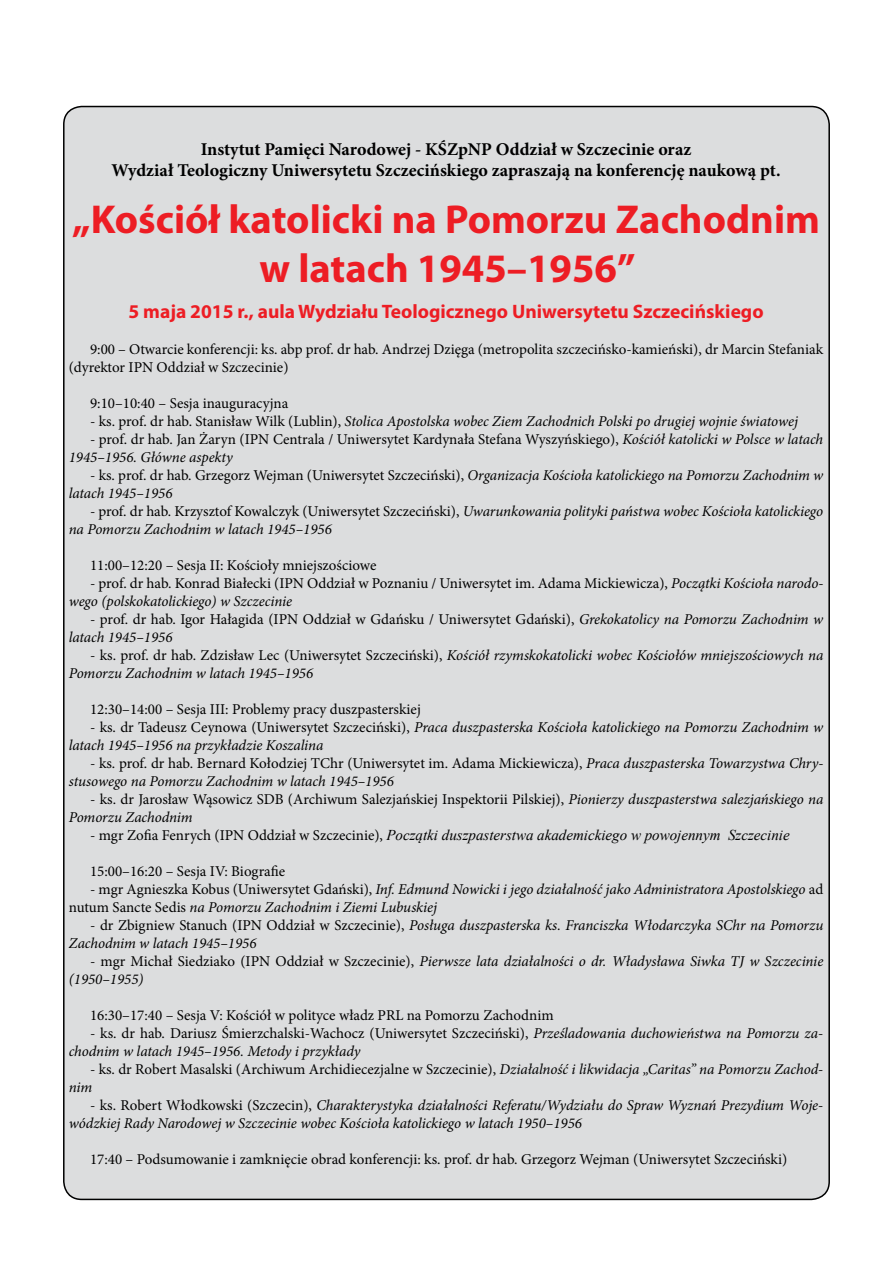
<style>
.page{position:relative;width:893px;height:1263px;background:#fff}
.page>*{position:absolute;margin:0;border:0;box-sizing:border-box;transform-origin:0 0}
.t1{font:700 40.5px/48.6px "Myriad Pro";color:#ed1d24;text-align:center}
.t2{font:700 19.5px "Myriad Pro";color:#ed1d24}
.t3{font:700 18px/21.6px "Minion Pro";color:#000;text-align:center}
.t4{font:italic 15px/18px "Minion Pro";letter-spacing:-.005em;color:#000}
.t5{font:15px/18px "Minion Pro";color:#000}
.t6{font:italic 15px "Times New Roman";color:#000}
.s1{font-style:normal}
.s2{font-style:italic}
.s3{font-family:"Minion Pro";font-style:normal}
</style>
<div class="page">
<div style="left:64px;top:107px;width:765px;height:1092px;background:#dcddde;border-radius:18px"></div>
<p class="t3" style="left:111px;top:138px;width:671px">Instytut Pamięci Narodowej - KŚZpNP Oddział w Szczecinie oraz<br>Wydział Teologiczny Uniwersytetu Szczecińskiego zapraszają na konferencję naukową pt.</p>
<h1 class="t1" style="left:72px;top:194px;width:749px">„Kościół katolicki na Pomorzu Zachodnim w latach 1945–1956”</h1>
<h2 class="t2" style="left:129px;top:299px;width:637px">5 maja 2015 r., aula Wydziału Teologicznego Uniwersytetu Szczecińskiego</h2>
<p class="t5" style="left:69px;top:340px;width:756px;text-indent:21px">9:00 – Otwarcie konferencji: ks. abp prof. dr hab. Andrzej Dzięga (metropolita szczecińsko-kamieński), dr Marcin Stefaniak (dyrektor IPN Oddział w Szczecinie)</p>
<p class="t5" style="left:90px;top:394px;width:200px">9:10–10:40 – Sesja inauguracyjna</p>
<p class="t4" style="left:90px;top:412px;width:709px"><span class="s1">- ks. prof. dr hab. Stanisław Wilk (Lublin),</span> Stolica Apostolska wobec Ziem Zachodnich Polski po drugiej wojnie światowej</p>
<p class="t5" style="left:69px;top:430px;width:756px;text-indent:21px">- prof. dr hab. Jan Żaryn (IPN Centrala / Uniwersytet Kardynała Stefana Wyszyńskiego), <span class="s2">Kościół katolicki w Polsce w latach<br>1945–1956. Główne aspekty</span></p>
<p class="t4" style="left:69px;top:466px;width:756px;text-indent:21px"><span class="s1">- ks. prof. dr hab. Grzegorz Wejman (Uniwersytet Szczeciński),</span> Organizacja Kościoła katolickiego na Pomorzu Zachodnim w latach 1945–1956</p>
<p class="t4" style="left:69px;top:502px;width:756px;text-indent:21px"><span class="s1">- prof. dr hab. Krzysztof Kowalczyk (Uniwersytet Szczeciński),</span> Uwarunkowania polityki państwa wobec Kościoła katolickiego na Pomorzu Zachodnim w latach 1945–1956</p>
<p class="t5" style="left:90px;top:556px;width:288px">11:00–12:20 – Sesja II: Kościoły mniejszościowe</p>
<p class="t5" style="left:69px;top:574px;width:756px;text-indent:21px">- prof. dr hab. Konrad Białecki (IPN Oddział w Poznaniu / Uniwersytet im. Adama Mickiewicza), <span class="s2">Początki Kościoła narodo&shy;wego (polskokatolickiego) w Szczecinie</span></p>
<p class="t5" style="left:69px;top:610px;width:756px;text-indent:21px">- prof. dr hab. Igor Hałagida (IPN Oddział w Gdańsku / Uniwersytet Gdański), <span class="s2">Grekokatolicy na Pomorzu Zachodnim w latach 1945–1956</span></p>
<p class="t4" style="left:69px;top:646px;width:756px;text-indent:21px"><span class="s1">- ks. prof. dr hab. Zdzisław Lec (Uniwersytet Szczeciński),</span> Kościół rzymskokatolicki wobec Kościołów mniejszościowych na<br>Pomorzu Zachodnim w latach 1945–1956</p>
<p class="t5" style="left:90px;top:700px;width:332px">12:30–14:00 – Sesja III: Problemy pracy duszpasterskiej</p>
<p class="t4" style="left:69px;top:718px;width:756px;text-indent:21px"><span class="s1">- ks. dr Tadeusz Ceynowa (Uniwersytet Szczeciński),</span> Praca duszpasterska Kościoła katolickiego na Pomorzu Zachodnim w latach 1945–1956 na przykładzie Koszalina</p>
<p class="t4" style="left:69px;top:754px;width:756px;text-indent:21px"><span class="s1">- ks. prof. dr hab. Bernard Kołodziej TChr (Uniwersytet im. Adama Mickiewicza),</span> Praca duszpasterska Towarzystwa Chry&shy;stusowego na Pomorzu Zachodnim w latach 1945–1956</p>
<p class="t5" style="left:69px;top:790px;width:756px;text-indent:21px">- ks. dr Jarosław Wąsowicz SDB (Archiwum Salezjańskiej Inspektorii Pilskiej), <span class="s2">Pionierzy duszpasterstwa salezjańskiego na<br>Pomorzu Zachodnim</span></p>
<p class="t6" style="left:90px;top:825px;width:701px"><span class="s3">- mgr Zofia Fenrych (IPN Oddział w Szczecinie),</span> Początki duszpasterstwa akademickiego w powojennym Szczecinie</p>
<p class="t5" style="left:90px;top:862px;width:197px">15:00–16:20 – Sesja IV: Biografie</p>
<p class="t4" style="left:69px;top:880px;width:756px;text-indent:21px"><span class="s1">- mgr Agnieszka Kobus (Uniwersytet Gdański),</span> Inf. Edmund Nowicki i jego działalność jako Administratora Apostolskiego <span class="s1">ad nutum Sancte Sedis</span> na Pomorzu Zachodnim i Ziemi Lubuskiej</p>
<p class="t4" style="left:69px;top:916px;width:756px;text-indent:21px"><span class="s1">- dr Zbigniew Stanuch (IPN Oddział w Szczecinie),</span> Posługa duszpasterska ks. Franciszka Włodarczyka SChr na Pomorzu<br>Zachodnim w latach 1945–1956</p>
<p class="t4" style="left:69px;top:952px;width:756px;text-indent:21px"><span class="s1">- mgr Michał Siedziako (IPN Oddział w Szczecinie),</span> Pierwsze lata działalności o dr. Władysława Siwka TJ w Szczecinie (1950–1955)</p>
<p class="t5" style="left:90px;top:1006px;width:465px">16:30–17:40 – Sesja V: Kościół w polityce władz PRL na Pomorzu Zachodnim</p>
<p class="t4" style="left:69px;top:1024px;width:756px;text-indent:21px"><span class="s1">- ks. dr hab. Dariusz Śmierzchalski-Wachocz (Uniwersytet Szczeciński),</span> Prześladowania duchowieństwa na Pomorzu za&shy;chodnim w latach 1945–1956. Metody i przykłady</p>
<p class="t5" style="left:69px;top:1060px;width:756px;text-indent:21px">- ks. dr Robert Masalski (Archiwum Archidiecezjalne w Szczecinie), <span class="s2">Działalność i likwidacja „Caritas” na Pomorzu Zachod&shy;nim</span></p>
<p class="t4" style="left:69px;top:1096px;width:756px;text-indent:21px"><span class="s1">- ks. Robert Włodkowski (Szczecin),</span> Charakterystyka działalności Referatu/Wydziału do Spraw Wyznań Prezydium Woje&shy;wódzkiej Rady Narodowej w Szczecinie wobec Kościoła katolickiego w latach 1950–1956</p>
<p class="t5" style="left:90px;top:1150px;width:699px">17:40 – Podsumowanie i zamknięcie obrad konferencji: ks. prof. dr hab. Grzegorz Wejman (Uniwersytet Szczeciński)</p>
</div>
